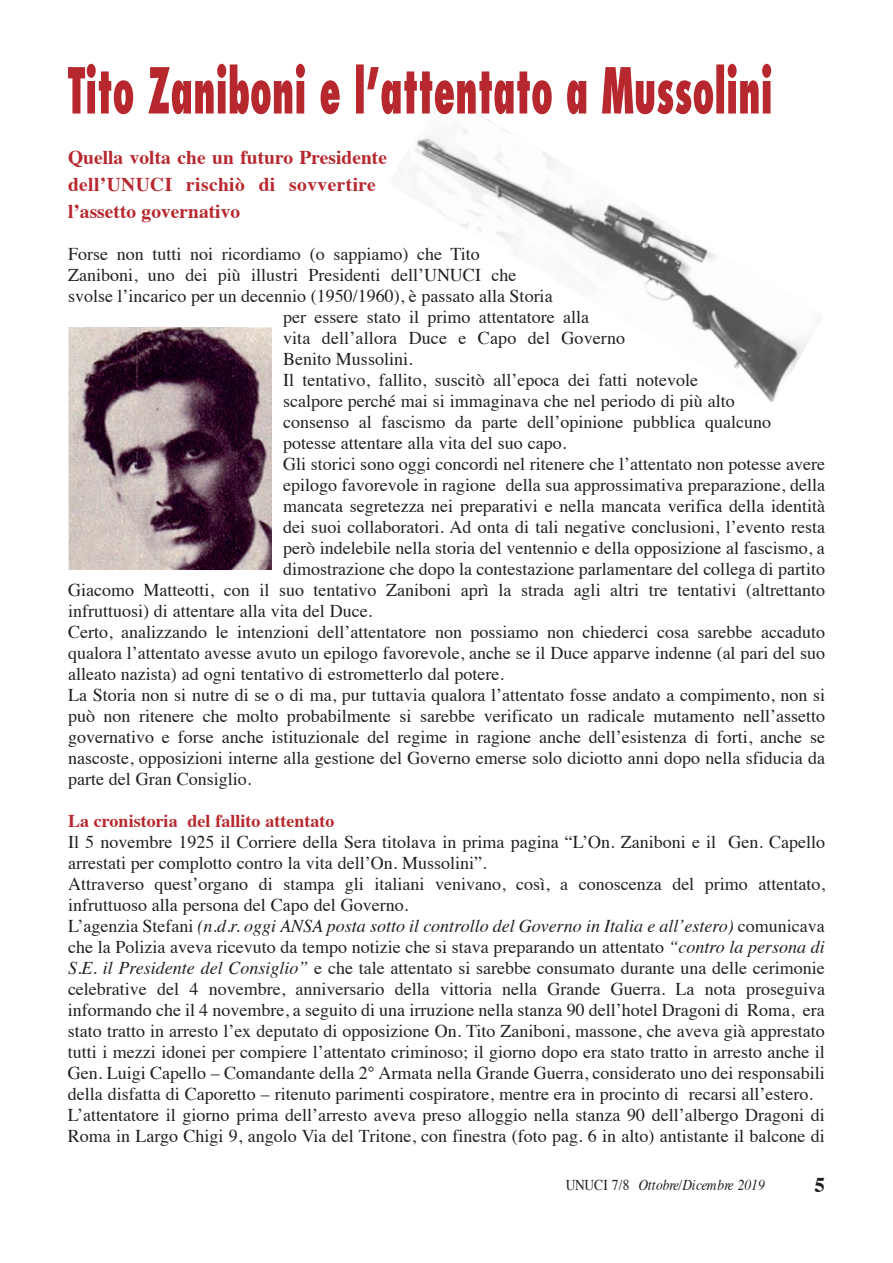
<style>
.page{position:relative;width:893px;height:1263px;background:#fff}
.page>*{position:absolute;margin:0;border:0;box-sizing:border-box;transform-origin:0 0}
.t1{font:700 21px "Times";color:#231f20}
.t2{font:700 19.5px/27px "Times";color:#b7282e}
.t3{font:18px/21px "Times";color:#231f20}
.t4{font:italic 15px "Times";color:#231f20;scale:.9 1}
.s1{font-weight:700;color:#b7282e}
.s2{font-style:italic}
.s3{font-style:normal}
</style>
<div class="page">
<img style="left:388px;top:114px;width:423px;height:288px">
<svg style="left:68px;top:64px;width:703px;height:50px"></svg>
<img style="left:68px;top:328px;width:203px;height:242px">
<p class="t2" style="left:68px;top:145px;width:320px">Quella volta che un futuro Presidente dell’UNUCI rischiò di sovvertire l’assetto governativo</p>
<p class="t3" style="left:68px;top:245px;width:413px">Forse non tutti noi ricordiamo (o sappiamo) che Tito</p>
<p class="t3" style="left:68px;top:266px;width:450px">Zaniboni, uno dei più illustri Presidenti dell’UNUCI che</p>
<p class="t3" style="left:68px;top:287px;width:486px">svolse l’incarico per un decennio (1950/1960), è passato alla Storia</p>
<p class="t3" style="left:283px;top:308px;width:308px">per essere stato il primo attentatore alla</p>
<p class="t3" style="left:283px;top:329px;width:344px">vita dell’allora Duce e Capo del Governo</p>
<p class="t3" style="left:283px;top:350px;width:131px">Benito Mussolini.</p>
<p class="t3" style="left:283px;top:371px;width:417px">Il tentativo, fallito, suscitò all’epoca dei fatti notevole</p>
<p class="t3" style="left:283px;top:392px;width:453px">scalpore perché mai si immaginava che nel periodo di più alto</p>
<p class="t3" style="left:283px;top:413px;width:489px">consenso al fascismo da parte dell’opinione pubblica qualcuno</p>
<p class="t3" style="left:283px;top:434px;width:285px">potesse attentare alla vita del suo capo.</p>
<p class="t3" style="left:283px;top:455px;width:543px">Gli storici sono oggi concordi nel ritenere che l’attentato non potesse avere</p>
<p class="t3" style="left:283px;top:476px;width:543px">epilogo favorevole in ragione della sua approssimativa preparazione, della</p>
<p class="t3" style="left:283px;top:497px;width:543px">mancata segretezza nei preparativi e nella mancata verifica della identità</p>
<p class="t3" style="left:283px;top:518px;width:543px">dei suoi collaboratori. Ad onta di tali negative conclusioni, l’evento resta</p>
<p class="t3" style="left:283px;top:539px;width:543px">però indelebile nella storia del ventennio e della opposizione al fascismo, a</p>
<p class="t3" style="left:283px;top:560px;width:543px">dimostrazione che dopo la contestazione parlamentare del collega di partito</p>
<p class="t3" style="left:68px;top:581px;width:759px">Giacomo Matteotti, con il suo tentativo Zaniboni aprì la strada agli altri tre tentativi (altrettanto</p>
<p class="t3" style="left:68px;top:602px;width:306px">infruttuosi) di attentare alla vita del Duce.</p>
<p class="t3" style="left:68px;top:623px;width:758px">Certo, analizzando le intenzioni dell’attentatore non possiamo non chiederci cosa sarebbe accaduto</p>
<p class="t3" style="left:68px;top:644px;width:758px">qualora l’attentato avesse avuto un epilogo favorevole, anche se il Duce apparve indenne (al pari del suo</p>
<p class="t3" style="left:68px;top:665px;width:438px">alleato nazista) ad ogni tentativo di estrometterlo dal potere.</p>
<p class="t3" style="left:68px;top:686px;width:759px">La Storia non si nutre di se o di ma, pur tuttavia qualora l’attentato fosse andato a compimento, non si</p>
<p class="t3" style="left:68px;top:707px;width:758px">può non ritenere che molto probabilmente si sarebbe verificato un radicale mutamento nell’assetto</p>
<p class="t3" style="left:68px;top:728px;width:758px">governativo e forse anche istituzionale del regime in ragione anche dell’esistenza di forti, anche se</p>
<p class="t3" style="left:68px;top:749px;width:758px">nascoste, opposizioni interne alla gestione del Governo emerse solo diciotto anni dopo nella sfiducia da</p>
<p class="t3" style="left:68px;top:770px;width:185px">parte del Gran Consiglio.</p>
<p class="t3" style="left:68px;top:812px;width:759px"><span class="s1">La cronistoria del fallito attentato<br></span>Il 5 novembre 1925 il Corriere della Sera titolava in prima pagina “L’On. Zaniboni e il Gen. Capello arrestati per complotto contro la vita dell’On. Mussolini”.<br>Attraverso quest’organo di stampa gli italiani venivano, così, a conoscenza del primo attentato, infruttuoso alla persona del Capo del Governo.<br>L’agenzia Stefani <span class="s2">(n.d.r. oggi ANSA posta sotto il controllo del Governo in Italia e all’estero)</span> comunicava che la Polizia aveva ricevuto da tempo notizie che si stava preparando un attentato <span class="s2">“contro la persona di S.E. il Presidente del Consiglio”</span> e che tale attentato si sarebbe consumato durante una delle cerimonie celebrative del 4 novembre, anniversario della vittoria nella Grande Guerra. La nota proseguiva informando che il 4 novembre, a seguito di una irruzione nella stanza 90 dell’hotel Dragoni di Roma, era stato tratto in arresto l’ex deputato di opposizione On. Tito Zaniboni, massone, che aveva già apprestato tutti i mezzi idonei per compiere l’attentato criminoso; il giorno dopo era stato tratto in arresto anche il Gen. Luigi Capello – Comandante della 2° Armata nella Grande Guerra, considerato uno dei responsabili della disfatta di Caporetto – ritenuto parimenti cospiratore, mentre era in procinto di recarsi all’estero.<br>L’attentatore il giorno prima dell’arresto aveva preso alloggio nella stanza 90 dell’albergo Dragoni di Roma in Largo Chigi 9, angolo Via del Tritone, con finestra (foto pag. 6 in alto) antistante il balcone di</p>
<p class="t4" style="left:566px;top:1179px;width:223px"><span class="s3">UNUCI 7/8</span> Ottobre/Dicembre 2019</p>
<p class="t1" style="left:814px;top:1176px;width:12px">5</p>
</div>
